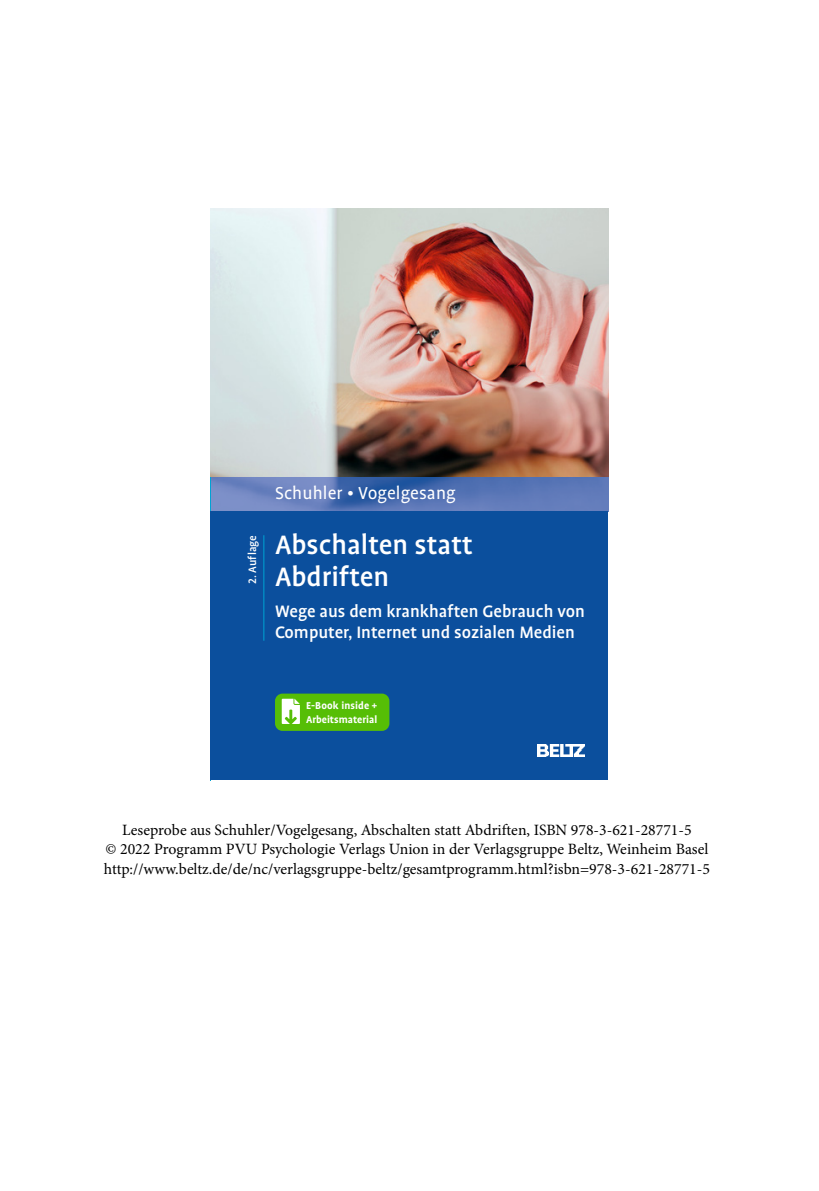
<style>
.page{position:relative;width:819px;height:1191px;background:#fff}
.page>*{position:absolute;margin:0;border:0;box-sizing:border-box;transform-origin:0 0}
.t1{font:500 30.45px/32px "Profile OT";color:#fff}
.t2{font:19.78px "Profile OT";letter-spacing:.005em;color:#fff}
.t3{font:500 18.9px/21.3px "Profile OT";color:#fff}
.GT_stumpf{font:15.75px/19.2px "Minion Pro";color:#000;text-align:center}
.t4{font:500 12.42px "Profile OT";color:#fff}
.t5{font:11.38px/13.7px "Profile OT Bold Q angepasst";color:#fff}
</style>
<div class="page">
<img style="left:211px;top:208px;width:397px;height:303px">
<div style="left:211px;top:511px;width:397px;height:269px;background:#0b4f9d"></div>
<img style="left:537px;top:744px;width:47px;height:12px">
<hr style="left:263px;top:535px;width:1px;height:105px;background:#00a3d3">
<div style="left:275px;top:693px;width:114px;height:38px;background:#56be06;border-radius:7px"></div>
<svg style="left:282px;top:698px;width:18px;height:26px"></svg>
<p class="t4" style="left:246px;top:584px;width:50px;rotate:-90deg">2. Auflage</p>
<p class="t2" style="left:275px;top:482px;width:182px">Schuhler • Vogelgesang</p>
<h1 class="t1" style="left:275px;top:530px;width:199px">Abschalten statt<br>Abdriften</h1>
<p class="t3" style="left:275px;top:601px;width:311px">Wege aus dem krankhaften Gebrauch von<br>Computer, Internet und sozialen Medien</p>
<p class="t5" style="left:306px;top:699px;width:73px">E-Book inside +<br>Arbeitsmaterial</p>
<p class="GT_stumpf" style="left:105px;top:820px;width:604px">Leseprobe aus Schuhler/Vogelgesang, Abschalten statt Abdriften, ISBN 978-3-621-28771-5<br>© 2022 Programm PVU Psychologie Verlags Union in der Verlagsgruppe Beltz, Weinheim Basel</p>
<p class="GT_stumpf" style="left:104px;top:859px;width:607px">http://www.beltz.de/de/nc/verlagsgruppe-beltz/gesamtprogramm.html?isbn=978-3-621-28771-5</p>
</div>
